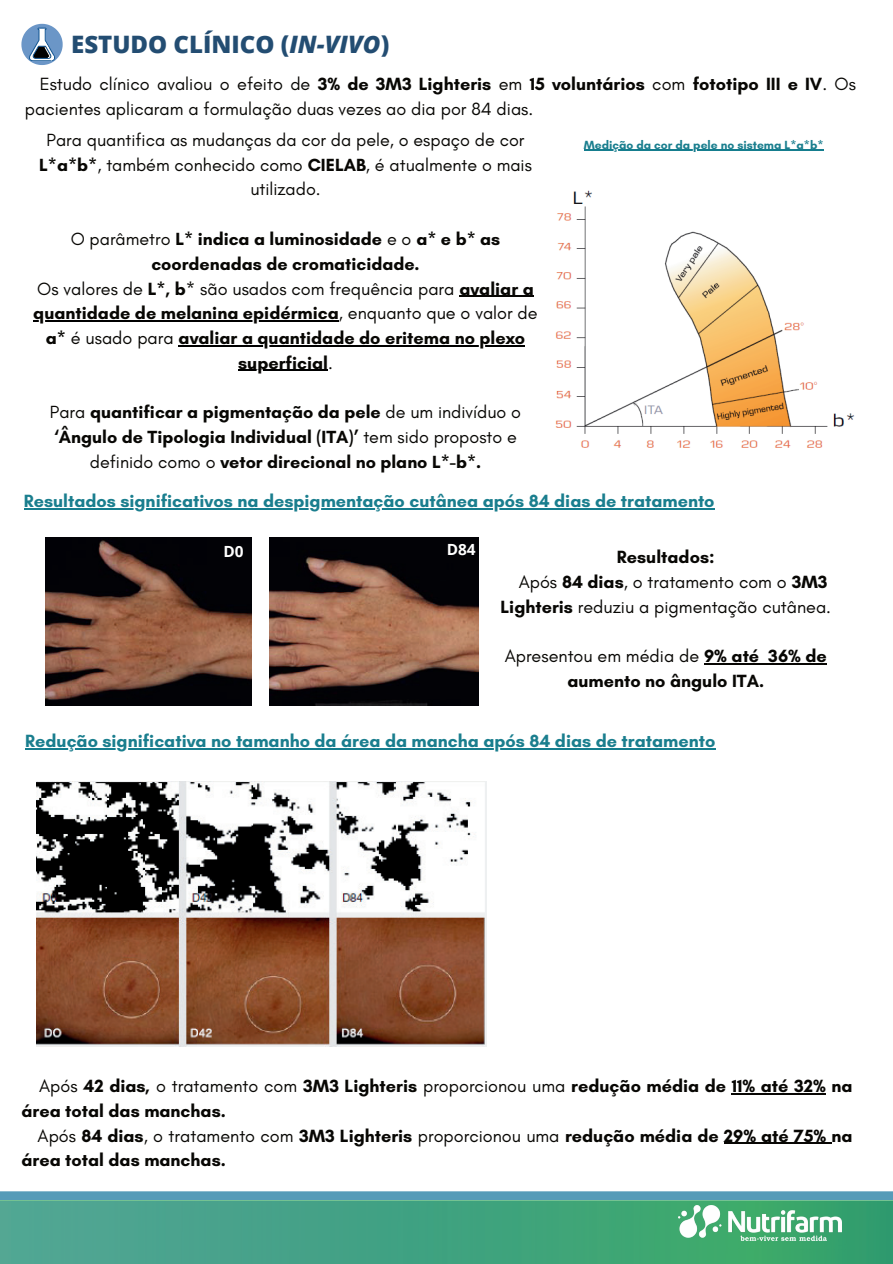
<style>
.page{position:relative;width:893px;height:1264px;background:#fff}
.page>*{position:absolute;margin:0;border:0;box-sizing:border-box;transform-origin:0 0}
.t1{font:800 24px "Open Sans";color:#234d72}
.t2{font:700 18px/24.8px "Glacial Indifference";color:#080704;text-align:center}
.t3{font:18px/24.8px "Glacial Indifference";color:#080704}
.t4{font:700 18px "Glacial Indifference";color:#1a7e8e}
.t5{font:700 17.85px/24.8px "Glacial Indifference";color:#080704;text-align:center}
.t6{font:17.85px/24.8px "Glacial Indifference";color:#080704;text-align:center}
.t7{font:700 15.45px "Open Sans";color:#fff}
.t8{font:700 12px "Glacial Indifference";color:#1a7e8e}
.s1{font-style:italic}
.s2{font-weight:700}
.s3{font-weight:400}
</style>
<div class="page">
<svg style="left:0;top:1191px;width:892px;height:9px;background:#5c9eba"></svg>
<div style="left:0;top:1201px;width:892px;height:62px;background:linear-gradient(to right,#4fa397,#35a567)"></div>
<img style="left:678px;top:1205px;width:162px;height:35px">
<svg style="left:21px;top:24px;width:42px;height:41px"></svg>
<img style="left:555px;top:190px;width:300px;height:258px">
<img style="left:45px;top:537px;width:206px;height:168px">
<img style="left:270px;top:537px;width:209px;height:168px">
<img style="left:37px;top:781px;width:450px;height:265px">
<hr style="left:459px;top:295px;width:74px;height:2px;background:#080704">
<hr style="left:33px;top:320px;width:306px;height:1px;background:#000">
<hr style="left:179px;top:345px;width:346px;height:1px;background:#000">
<hr style="left:238px;top:370px;width:90px;height:1px;background:#000">
<hr style="left:24px;top:508px;width:690px;height:1px;background:#157d8e">
<hr style="left:704px;top:663px;width:55px;height:1px;background:#080704">
<hr style="left:768px;top:663px;width:58px;height:1px;background:#080704">
<hr style="left:584px;top:150px;width:239px;height:1px;background:#157d8e">
<hr style="left:731px;top:1093px;width:94px;height:1px;background:#080704">
<hr style="left:723px;top:1142px;width:108px;height:1px;background:#080704">
<hr style="left:25px;top:748px;width:690px;height:1px;background:#157d8e">
<h1 class="t1" style="left:71px;top:26px;width:319px">ESTUDO CLÍNICO (<span class="s1">IN-VIVO</span>)</h1>
<p class="t3" style="left:25px;top:72px;width:832px;text-indent:15px">Estudo clínico avaliou o efeito de <span class="s2">3% de 3M3 Lighteris</span> em <span class="s2">15 voluntários</span> com <span class="s2">fototipo III e IV</span>. Os pacientes aplicaram a formulação duas vezes ao dia por 84 dias.</p>
<p class="t6" style="left:39px;top:128px;width:494px">Para quantifica as mudanças da cor da pele, o espaço de cor<br><span class="s2">L*a*b*</span>, também conhecido como <span class="s2">CIELAB</span>, é atualmente o mais utilizado.</p>
<p class="t5" style="left:71px;top:226px;width:431px"><span class="s3">O parâmetro</span> L* indica a luminosidade <span class="s3">e o</span> a* e b* as coordenadas de cromaticidade.</p>
<p class="t2" style="left:33px;top:276px;width:506px"><span class="s3">Os valores de</span> L*, b<span class="s3">* são usados com frequência para</span> avaliar a quantidade de melanina epidérmica<span class="s3">, enquanto que o valor de </span>a* <span class="s3">é usado para</span> avaliar a quantidade do eritema no plexo superficial<span class="s3">.</span></p>
<p class="t5" style="left:50px;top:400px;width:472px"><span class="s3">Para</span> quantificar a pigmentação da pele <span class="s3">de um indivíduo o </span>‘Ângulo de Tipologia Individual (ITA)’ <span class="s3">tem sido proposto e definido como o</span> vetor direcional no plano L*-b*.</p>
<p class="t8" style="left:584px;top:137px;width:241px">Medição da cor da pele no sistema L*a*b*</p>
<p class="t4" style="left:24px;top:490px;width:692px">Resultados significativos na despigmentação cutânea após 84 dias de tratamento</p>
<p class="t2" style="left:617px;top:544px;width:99px">Resultados:</p>
<p class="t3" style="left:518px;top:569px;width:310px">Após <span class="s2">84 dias</span>, o tratamento com o <span class="s2">3M3</span></p>
<p class="t3" style="left:500px;top:594px;width:332px"><span class="s2">Lighteris</span> reduziu a pigmentação cutânea.</p>
<p class="t2" style="left:504px;top:643px;width:324px"><span class="s3">Apresentou em média de</span> 9% até 36% de aumento no ângulo ITA.</p>
<p class="t7" style="left:223px;top:540px;width:22px">D0</p>
<p class="t7" style="left:446px;top:538px;width:30px">D84</p>
<p class="t4" style="left:25px;top:729px;width:691px">Redução significativa no tamanho da área da mancha após 84 dias de tratamento</p>
<p class="t2" style="left:21px;top:1073px;width:832px;text-align:left;text-indent:18px"><span class="s3">Após</span> 42 dias, <span class="s3">o tratamento com</span> 3M3 Lighteris <span class="s3">proporcionou uma</span> redução média de 11% até 32% na área total das manchas.</p>
<p class="t2" style="left:21px;top:1122px;width:832px;text-align:left;text-indent:16px"><span class="s3">Após</span> 84 dias<span class="s3">, o tratamento com</span> 3M3 Lighteris <span class="s3">proporcionou uma</span> redução média de 29% até 75% na área total das manchas.</p>
</div>
